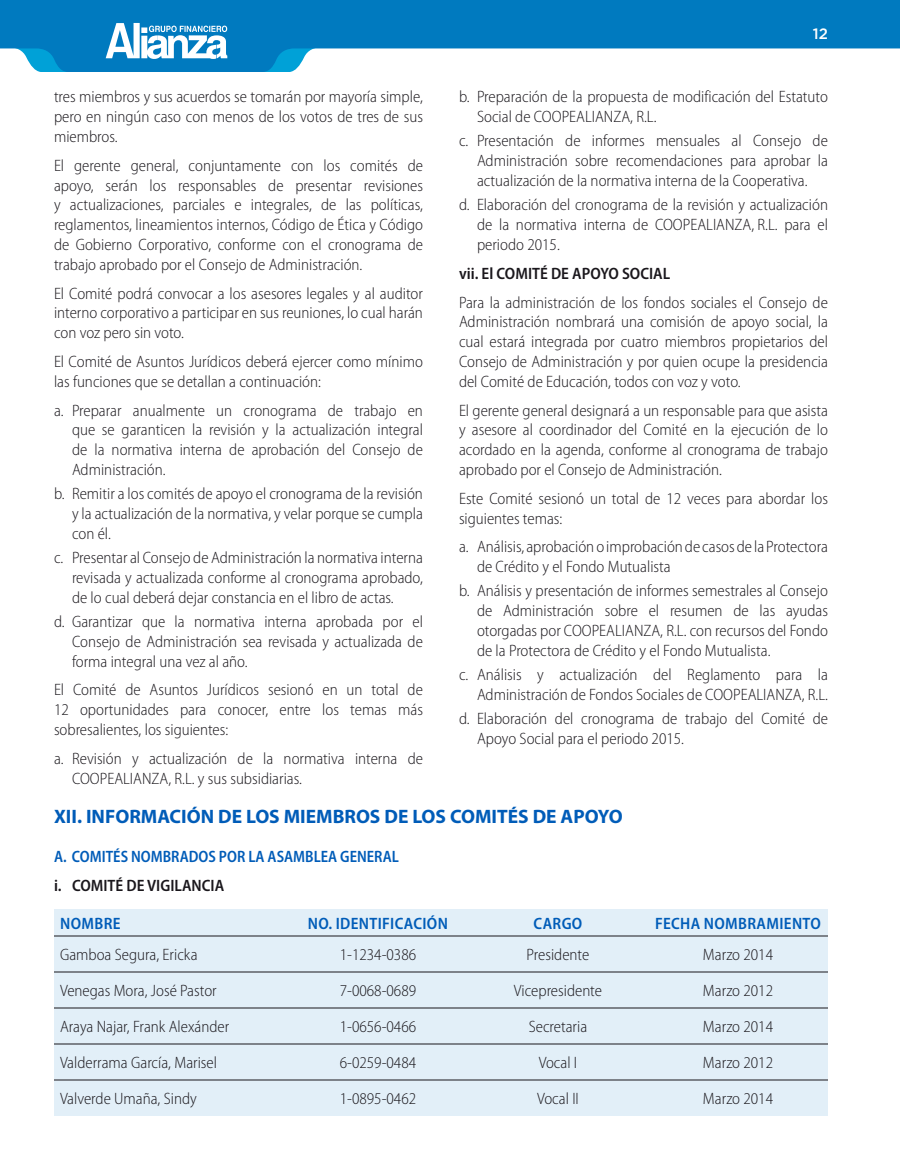
<style>
.page{position:relative;width:900px;height:1170px;background:#fff}
.page>*{position:absolute;margin:0;border:0;box-sizing:border-box;transform-origin:0 0}
.Titulo{font:700 19.5px "Myriad Pro";color:#005cb8}
.Viñeta{font:300 semi-condensed 16.5px/19.8px "Myriad Pro";color:#1a171c;text-align:justify}
.Viñeta-2{font:600 semi-condensed 16.5px "Myriad Pro";color:#1a171c}
.Subtitulo{font:600 semi-condensed 16.5px "Myriad Pro";letter-spacing:.02em;color:#005cb8}
.Subtitulo-2{font:600 semi-condensed 16.5px "Myriad Pro";color:#005cb8;scale:.95 1}
.t1{font:500 15px "Gotham";color:#fff}
</style>
<div class="page">
<div style="left:54px;top:909px;width:774px;height:207px;background:#e2eff8"></div>
<hr style="left:54px;top:936px;width:234px;height:1px;background:#1a171c">
<hr style="left:288px;top:936px;width:180px;height:1px;background:#1a171c">
<hr style="left:468px;top:936px;width:180px;height:1px;background:#1a171c">
<hr style="left:648px;top:936px;width:180px;height:1px;background:#1a171c">
<hr style="left:54px;top:1080px;width:234px;height:1px;background:#1a171c">
<hr style="left:288px;top:1080px;width:180px;height:1px;background:#1a171c">
<hr style="left:468px;top:1080px;width:180px;height:1px;background:#1a171c">
<hr style="left:648px;top:1080px;width:180px;height:1px;background:#1a171c">
<hr style="left:54px;top:972px;width:234px;height:1px;background:#1a171c">
<hr style="left:288px;top:972px;width:180px;height:1px;background:#1a171c">
<hr style="left:468px;top:972px;width:180px;height:1px;background:#1a171c">
<hr style="left:648px;top:972px;width:180px;height:1px;background:#1a171c">
<hr style="left:54px;top:1008px;width:234px;height:1px;background:#1a171c">
<hr style="left:288px;top:1008px;width:180px;height:1px;background:#1a171c">
<hr style="left:468px;top:1008px;width:180px;height:1px;background:#1a171c">
<hr style="left:648px;top:1008px;width:180px;height:1px;background:#1a171c">
<hr style="left:54px;top:1044px;width:234px;height:1px;background:#1a171c">
<hr style="left:288px;top:1044px;width:180px;height:1px;background:#1a171c">
<hr style="left:468px;top:1044px;width:180px;height:1px;background:#1a171c">
<hr style="left:648px;top:1044px;width:180px;height:1px;background:#1a171c">
<div style="left:0;top:0;width:900px;height:49px;background:#007abf"></div>
<svg style="left:7px;top:23px;width:316px;height:49px"></svg>
<p class="Viñeta" style="left:54px;top:87px;width:371px">tres miembros y sus acuerdos se tomarán por mayoría simple, pero en ningún caso con menos de los votos de tres de sus miembros.</p>
<p class="Viñeta" style="left:54px;top:155px;width:371px">El gerente general, conjuntamente con los comités de apoyo, serán los responsables de presentar revisiones y actualizaciones, parciales e integrales, de las políticas, reglamentos, lineamientos internos, Código de Ética y Código de Gobierno Corporativo, conforme con el cronograma de trabajo aprobado por el Consejo de Administración.</p>
<p class="Viñeta" style="left:54px;top:283px;width:371px">El Comité podrá convocar a los asesores legales y al auditor interno corporativo a participar en sus reuniones, lo cual harán con voz pero sin voto.</p>
<p class="Viñeta" style="left:54px;top:351px;width:370px">El Comité de Asuntos Jurídicos deberá ejercer como mínimo las funciones que se detallan a continuación:</p>
<p class="Viñeta" style="left:72px;top:400px;width:353px;text-indent:-18px">a. Preparar anualmente un cronograma de trabajo en que se garanticen la revisión y la actualización integral de la normativa interna de aprobación del Consejo de Administración.</p>
<p class="Viñeta" style="left:72px;top:484px;width:352px;text-indent:-18px">b. Remitir a los comités de apoyo el cronograma de la revisión y la actualización de la normativa, y velar porque se cumpla con él.</p>
<p class="Viñeta" style="left:72px;top:548px;width:353px;text-indent:-18px">c. Presentar al Consejo de Administración la normativa interna revisada y actualizada conforme al cronograma aprobado, de lo cual deberá dejar constancia en el libro de actas.</p>
<p class="Viñeta" style="left:72px;top:612px;width:353px;text-indent:-18px">d. Garantizar que la normativa interna aprobada por el Consejo de Administración sea revisada y actualizada de forma integral una vez al año.</p>
<p class="Viñeta" style="left:54px;top:680px;width:370px">El Comité de Asuntos Jurídicos sesionó en un total de 12 oportunidades para conocer, entre los temas más sobresalientes, los siguientes:</p>
<p class="Viñeta" style="left:72px;top:748px;width:353px;text-indent:-18px">a. Revisión y actualización de la normativa interna de<br>COOPEALIANZA, R.L. y sus subsidiarias.</p>
<p class="t1" style="left:813px;top:24px;width:17px">12</p>
<p class="Viñeta" style="left:477px;top:87px;width:352px;text-indent:-18px">b. Preparación de la propuesta de modificación del Estatuto<br>Social de COOPEALIANZA, R.L.</p>
<p class="Viñeta" style="left:477px;top:131px;width:352px;text-indent:-18px">c. Presentación de informes mensuales al Consejo de Administración sobre recomendaciones para aprobar la actualización de la normativa interna de la Cooperativa.</p>
<p class="Viñeta" style="left:477px;top:195px;width:353px;text-indent:-18px">d. Elaboración del cronograma de la revisión y actualización de la normativa interna de COOPEALIANZA, R.L. para el periodo 2015.</p>
<p class="Viñeta-2" style="left:459px;top:263px;width:213px">vii. El COMITÉ DE APOYO SOCIAL</p>
<p class="Viñeta" style="left:459px;top:292px;width:371px">Para la administración de los fondos sociales el Consejo de Administración nombrará una comisión de apoyo social, la cual estará integrada por cuatro miembros propietarios del Consejo de Administración y por quien ocupe la presidencia del Comité de Educación, todos con voz y voto.</p>
<p class="Viñeta" style="left:459px;top:400px;width:371px">El gerente general designará a un responsable para que asista y asesore al coordinador del Comité en la ejecución de lo acordado en la agenda, conforme al cronograma de trabajo aprobado por el Consejo de Administración.</p>
<p class="Viñeta" style="left:459px;top:488px;width:370px">Este Comité sesionó un total de 12 veces para abordar los siguientes temas:</p>
<p class="Viñeta" style="left:477px;top:537px;width:353px;text-indent:-18px">a. Análisis, aprobación o improbación de casos de la Protectora de Crédito y el Fondo Mutualista</p>
<p class="Viñeta" style="left:477px;top:581px;width:353px;text-indent:-18px">b. Análisis y presentación de informes semestrales al Consejo de Administración sobre el resumen de las ayudas otorgadas por COOPEALIANZA, R.L. con recursos del Fondo de la Protectora de Crédito y el Fondo Mutualista.</p>
<p class="Viñeta" style="left:459px;top:665px;width:371px;text-align:right">c. Análisis y actualización del Reglamento para la<br>Administración de Fondos Sociales de COOPEALIANZA, R.L.</p>
<p class="Viñeta" style="left:477px;top:709px;width:353px;text-indent:-18px">d. Elaboración del cronograma de trabajo del Comité de<br>Apoyo Social para el periodo 2015.</p>
<p class="Titulo" style="left:54px;top:804px;width:570px">XII. INFORMACIÓN DE LOS MIEMBROS DE LOS COMITÉS DE APOYO</p>
<p class="Subtitulo-2" style="left:54px;top:846px;width:365px">A. COMITÉS NOMBRADOS POR LA ASAMBLEA GENERAL</p>
<p class="Viñeta-2" style="left:54px;top:875px;width:172px">i. COMITÉ DE VIGILANCIA</p>
<p class="Subtitulo" style="left:60px;top:913px;width:62px">NOMBRE</p>
<p class="Subtitulo" style="left:308px;top:913px;width:142px">NO. IDENTIFICACIÓN</p>
<p class="Subtitulo" style="left:534px;top:913px;width:50px">CARGO</p>
<p class="Subtitulo" style="left:655px;top:913px;width:167px">FECHA NOMBRAMIENTO</p>
<p class="Viñeta" style="left:60px;top:945px;width:139px">Gamboa Segura, Ericka</p>
<p class="Viñeta" style="left:340px;top:945px;width:78px">1-1234-0386</p>
<p class="Viñeta" style="left:527px;top:945px;width:64px">Presidente</p>
<p class="Viñeta" style="left:703px;top:945px;width:72px">Marzo 2014</p>
<p class="Viñeta" style="left:60px;top:981px;width:158px">Venegas Mora, José Pastor</p>
<p class="Viñeta" style="left:340px;top:981px;width:78px">7-0068-0689</p>
<p class="Viñeta" style="left:514px;top:981px;width:90px">Vicepresidente</p>
<p class="Viñeta" style="left:703px;top:981px;width:72px">Marzo 2012</p>
<p class="Viñeta" style="left:60px;top:1017px;width:171px">Araya Najar, Frank Alexánder</p>
<p class="Viñeta" style="left:340px;top:1017px;width:78px">1-0656-0466</p>
<p class="Viñeta" style="left:529px;top:1017px;width:60px">Secretaria</p>
<p class="Viñeta" style="left:703px;top:1017px;width:72px">Marzo 2014</p>
<p class="Viñeta" style="left:60px;top:1053px;width:159px">Valderrama García, Marisel</p>
<p class="Viñeta" style="left:340px;top:1053px;width:78px">6-0259-0484</p>
<p class="Viñeta" style="left:539px;top:1053px;width:40px">Vocal I</p>
<p class="Viñeta" style="left:703px;top:1053px;width:72px">Marzo 2012</p>
<p class="Viñeta" style="left:60px;top:1089px;width:138px">Valverde Umaña, Sindy</p>
<p class="Viñeta" style="left:340px;top:1089px;width:78px">1-0895-0462</p>
<p class="Viñeta" style="left:537px;top:1089px;width:43px">Vocal II</p>
<p class="Viñeta" style="left:703px;top:1089px;width:72px">Marzo 2014</p>
</div>
